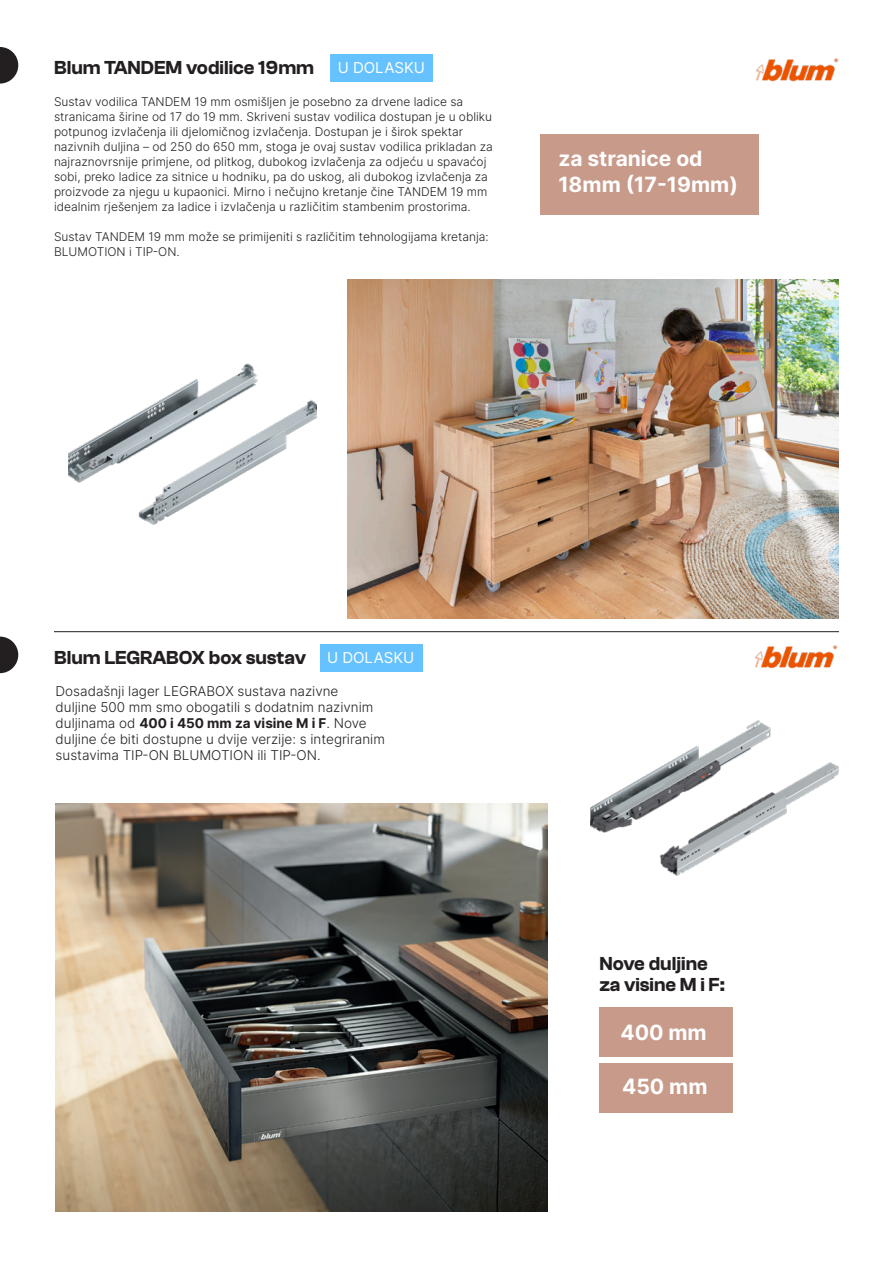
<style>
.page{position:relative;width:893px;height:1263px;background:#fff}
.page>*{position:absolute;margin:0;border:0;box-sizing:border-box;transform-origin:0 0}
.t1{font:700 21px/25.2px "Inter";color:#fff}
.t2{font:600 19.5px "Clash Grotesk";color:#231f20}
.t3{font:15px "Inter";color:#fff}
.t4{font:300 13.5px/16.2px "Inter";color:#231f20}
.t5{font:300 12px/15px "Inter";color:#231f20}
.s1{font-weight:700}
</style>
<div class="page">
<hr style="left:54px;top:631px;width:785px;height:1px;background:#231f20">
<svg style="left:0;top:47px;width:18px;height:37px"></svg>
<svg style="left:0;top:637px;width:18px;height:36px"></svg>
<div style="left:600px;top:1007px;width:133px;height:50px;background:#c89a8a"></div>
<div style="left:600px;top:1063px;width:133px;height:49px;background:#c89a8a"></div>
<div style="left:540px;top:134px;width:219px;height:81px;background:#c89a8a"></div>
<img style="left:756px;top:58px;width:83px;height:23px">
<img style="left:755px;top:645px;width:83px;height:23px">
<div style="left:331px;top:54px;width:102px;height:28px;background:#66c2ff"></div>
<div style="left:320px;top:644px;width:102px;height:27px;background:#66c2ff"></div>
<img style="left:347px;top:279px;width:492px;height:340px">
<img style="left:56px;top:803px;width:491px;height:408px">
<img style="left:68px;top:363px;width:248px;height:162px">
<img style="left:590px;top:720px;width:248px;height:156px">
<p class="t2" style="left:54px;top:57px;width:262px">Blum TANDEM vodilice 19mm</p>
<p class="t3" style="left:338px;top:57px;width:89px">U DOLASKU</p>
<p class="t5" style="left:54px;top:94px;width:440px">Sustav vodilica TANDEM 19 mm osmišljen je posebno za drvene ladice sa stranicama širine od 17 do 19 mm. Skriveni sustav vodilica dostupan je u obliku potpunog izvlačenja ili djelomičnog izvlačenja. Dostupan je i širok spektar nazivnih duljina – od 250 do 650 mm, stoga je ovaj sustav vodilica prikladan za najraznovrsnije primjene, od plitkog, dubokog izvlačenja za odjeću u spavaćoj sobi, preko ladice za sitnice u hodniku, pa do uskog, ali dubokog izvlačenja za proizvode za njegu u kupaonici. Mirno i nečujno kretanje čine TANDEM 19 mm idealnim rješenjem za ladice i izvlačenja u različitim stambenim prostorima.</p>
<p class="t5" style="left:54px;top:229px;width:436px">Sustav TANDEM 19 mm može se primijeniti s različitim tehnologijama kretanja:<br>BLUMOTION i TIP-ON.</p>
<p class="t1" style="left:558px;top:145px;width:181px">za stranice od<br>18mm (17-19mm)</p>
<p class="t2" style="left:54px;top:646px;width:254px">Blum LEGRABOX box sustav</p>
<p class="t3" style="left:327px;top:646px;width:89px">U DOLASKU</p>
<p class="t4" style="left:56px;top:682px;width:331px">Dosadašnji lager LEGRABOX sustava nazivne<br>duljine 500 mm smo obogatili s dodatnim nazivnim duljinama od <span class="s1">400 i 450 mm za visine M i F</span>. Nove duljine će biti dostupne u dvije verzije: s integriranim sustavima TIP-ON BLUMOTION ili TIP-ON.</p>
<p class="t2" style="left:600px;top:952px;width:110px">Nove duljine</p>
<p class="t2" style="left:600px;top:973px;width:127px">za visine M i F:</p>
<p class="t1" style="left:620px;top:1019px;width:88px">400 mm</p>
<p class="t1" style="left:622px;top:1073px;width:87px">450 mm</p>
</div>
